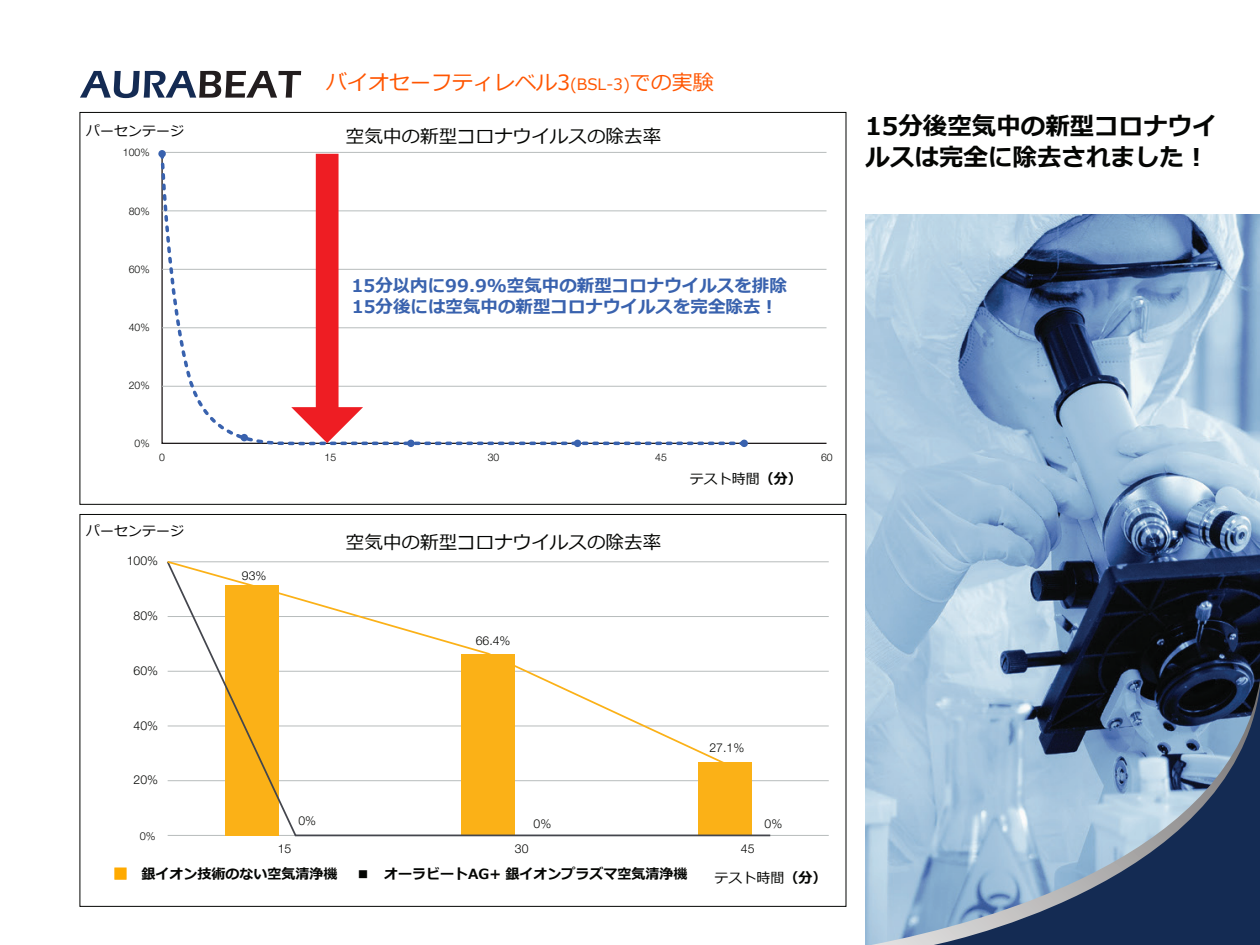
<style>
.page{position:relative;width:1260px;height:945px;background:#fff}
.page>*{position:absolute;margin:0;border:0;box-sizing:border-box;transform-origin:0 0}
.t1{font:700 24.5px/31.2px "Meiryo";color:#040503}
.t2{font:21px "Meiryo";color:#f50}
.t3{font:18.55px "Meiryo";color:#040503}
.t4{font:700 17.5px/21.3px "Meiryo";color:#3962ae}
.t5{font:700 14px "Meiryo";color:#040503}
.t6{font:14px "Meiryo";color:#040503}
.t7{font:14px "Meiryo";color:#000}
.t8{font:300 12.25px "Helvetica Neue LT Std";color:#040503}
.t9{font:300 11.03px "Helvetica Neue LT Std";color:#040503}
.t10{font:300 10.5px "Helvetica Neue LT Std";color:#040503}
.s1{font-size:15.75px}
.s2{font-weight:700}
.s3{font-family:"Koz Min Pr 6 N";font-weight:400;color:#fa0}
</style>
<div class="page">
<img style="left:866px;top:215px;width:394px;height:730px">
<hr style="left:162px;top:386px;width:665px;height:1px;background:#b7bcbc">
<hr style="left:162px;top:327px;width:665px;height:1px;background:#b7bcbc">
<hr style="left:162px;top:269px;width:665px;height:1px;background:#b7bcbc">
<hr style="left:162px;top:211px;width:665px;height:1px;background:#b7bcbc">
<hr style="left:162px;top:152px;width:665px;height:1px;background:#b7bcbc">
<svg style="left:159px;top:150px;width:589px;height:298px"></svg>
<svg style="left:291px;top:154px;width:72px;height:289px"></svg>
<hr style="left:168px;top:835px;width:661px;height:1px;background:#b7bcbc">
<hr style="left:168px;top:780px;width:661px;height:1px;background:#b7bcbc">
<hr style="left:168px;top:726px;width:661px;height:1px;background:#b7bcbc">
<hr style="left:168px;top:671px;width:661px;height:1px;background:#b7bcbc">
<hr style="left:168px;top:616px;width:661px;height:1px;background:#b7bcbc">
<hr style="left:168px;top:562px;width:661px;height:1px;background:#b7bcbc">
<svg style="left:167px;top:561px;width:605px;height:276px"></svg>
<svg style="left:167px;top:561px;width:560px;height:205px"></svg>
<svg style="left:871px;top:680px;width:389px;height:265px;background:#a0bbd2"></svg>
<svg style="left:927px;top:686px;width:333px;height:259px;background:#69829f"></svg>
<svg style="left:80px;top:71px;width:221px;height:27px"></svg>
<p class="t7" style="left:86px;top:121px;width:99px">パーセンテージ</p>
<p class="t10" style="left:123px;top:146px;width:28px">100%</p>
<p class="t10" style="left:129px;top:204px;width:22px">80%</p>
<p class="t10" style="left:129px;top:263px;width:22px">60%</p>
<p class="t10" style="left:129px;top:321px;width:22px">40%</p>
<p class="t10" style="left:129px;top:379px;width:22px">20%</p>
<p class="t10" style="left:135px;top:437px;width:17px">0%</p>
<p class="t2" style="left:326px;top:68px;width:389px">バイオセーフティレベル3<span class="s1">(BSL-3)</span>での実験</p>
<p class="t3" style="left:346px;top:123px;width:317px">空気中の新型コロナウイルスの除去率</p>
<p class="t4" style="left:352px;top:276px;width:437px">15分以内に99.9%空気中の新型コロナウイルスを排除<br>15分後には空気中の新型コロナウイルスを完全除去︕</p>
<p class="t10" style="left:159px;top:451px;width:7px">0</p>
<p class="t10" style="left:325px;top:451px;width:13px">15</p>
<p class="t10" style="left:488px;top:451px;width:13px">30</p>
<p class="t10" style="left:655px;top:451px;width:13px">45</p>
<p class="t10" style="left:821px;top:451px;width:13px">60</p>
<p class="t7" style="left:86px;top:521px;width:99px">パーセンテージ</p>
<p class="t8" style="left:127px;top:554px;width:33px">100%</p>
<p class="t8" style="left:134px;top:608px;width:26px">80%</p>
<p class="t8" style="left:134px;top:663px;width:26px">60%</p>
<p class="t8" style="left:134px;top:718px;width:26px">40%</p>
<p class="t8" style="left:134px;top:772px;width:26px">20%</p>
<p class="t9" style="left:140px;top:829px;width:17px">0%</p>
<p class="t8" style="left:242px;top:568px;width:26px">93%</p>
<p class="t3" style="left:346px;top:529px;width:317px">空気中の新型コロナウイルスの除去率</p>
<p class="t6" style="left:690px;top:469px;width:113px">テスト時間<span class="s2">（分）</span></p>
<p class="t8" style="left:476px;top:634px;width:36px">66.4%</p>
<p class="t8" style="left:710px;top:740px;width:36px">27.1%</p>
<p class="t8" style="left:298px;top:813px;width:19px">0%</p>
<p class="t8" style="left:534px;top:816px;width:19px">0%</p>
<p class="t8" style="left:765px;top:816px;width:19px">0%</p>
<p class="t8" style="left:278px;top:841px;width:15px">15</p>
<p class="t8" style="left:515px;top:841px;width:15px">30</p>
<p class="t8" style="left:741px;top:841px;width:15px">45</p>
<p class="t5" style="left:113px;top:864px;width:576px"><span class="s3">■</span> 銀イオン技術のない空気清浄機　 ■　オーラビートAG+ 銀イオンプラズマ空気清浄機</p>
<p class="t6" style="left:715px;top:868px;width:113px">テスト時間<span class="s2">（分）</span></p>
<h1 class="t1" style="left:865px;top:112px;width:353px">15分後空気中の新型コロナウイルスは完全に除去されました︕</h1>
</div>
